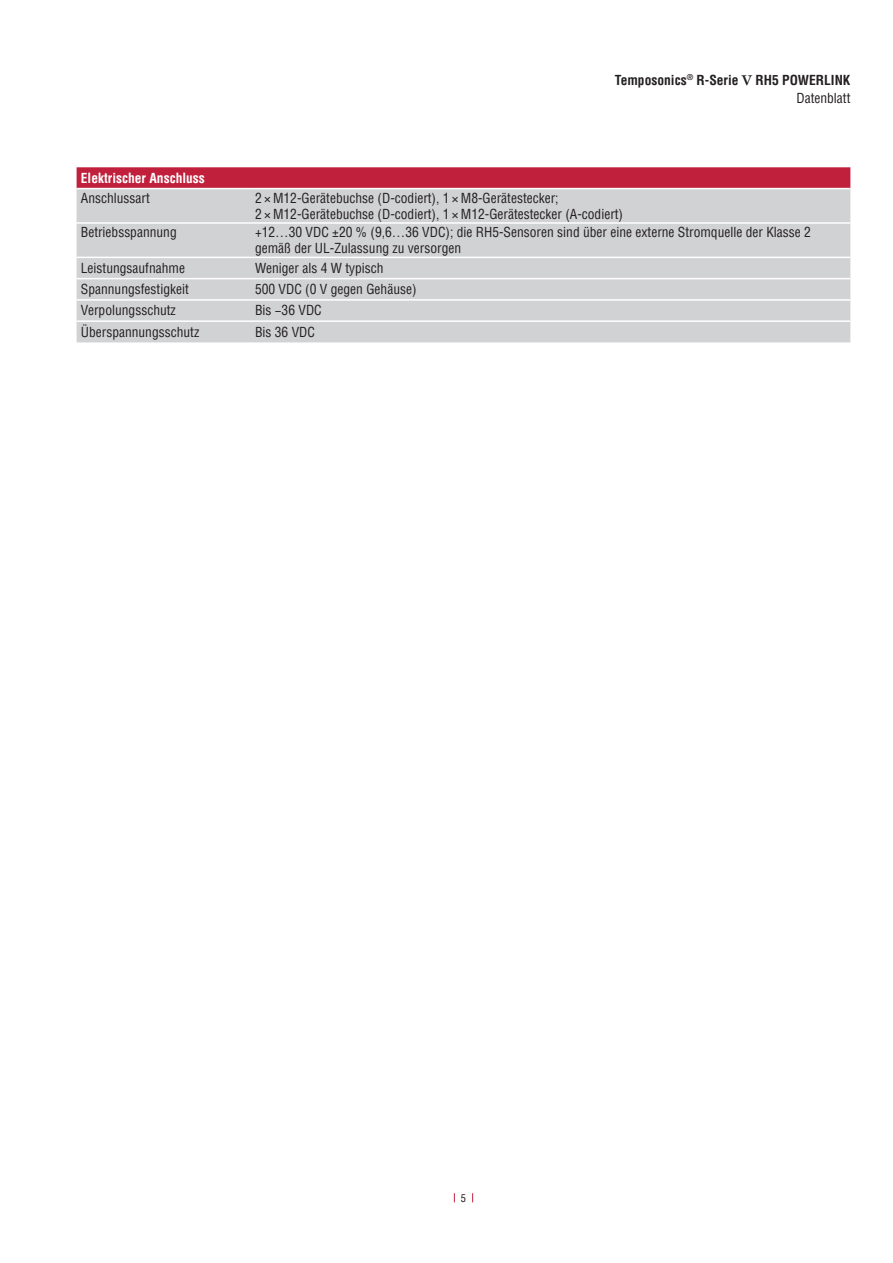
<style>
.page{position:relative;width:893px;height:1263px;background:#fff}
.page>*{position:absolute;margin:0;border:0;box-sizing:border-box;transform-origin:0 0}
.Contious_Text_w_o_alignment{font:condensed 13.5px/16.2px "Helvetica LT Pro";color:#231f20}
.t1{font:700 condensed 13.5px/18px "Helvetica LT Pro";color:#231f20;text-align:right}
.Topic_w_o_Alignment{font:700 condensed 13.5px "Helvetica LT Pro";color:#fff}
.t2{font:condensed 10.5px "Helvetica LT Pro";color:#231f20}
.s1{font-family:"Century Schoolbook";font-stretch:normal}
.s2{font-weight:400}
</style>
<div class="page">
<svg style="left:77px;top:167px;width:773px;height:21px;background:#c1253f"></svg>
<div style="left:77px;top:189px;width:773px;height:153px;background:#d1d2d4"></div>
<hr style="left:77px;top:222px;width:178px;height:2px;background:#fff">
<hr style="left:255px;top:222px;width:595px;height:2px;background:#fff">
<hr style="left:77px;top:257px;width:178px;height:1px;background:#fff">
<hr style="left:255px;top:257px;width:595px;height:1px;background:#fff">
<hr style="left:77px;top:278px;width:178px;height:1px;background:#fff">
<hr style="left:255px;top:278px;width:595px;height:1px;background:#fff">
<hr style="left:77px;top:299px;width:178px;height:2px;background:#fff">
<hr style="left:255px;top:299px;width:595px;height:2px;background:#fff">
<hr style="left:77px;top:320px;width:178px;height:2px;background:#fff">
<hr style="left:255px;top:320px;width:595px;height:2px;background:#fff">
<p class="t1" style="left:615px;top:71px;width:237px">Temposonics<sup>®</sup> R-Serie <span class="s1">V</span> RH5 POWERLINK<br><span class="s2">Datenblatt</span></p>
<p class="Topic_w_o_Alignment" style="left:81px;top:169px;width:126px">Elektrischer Anschluss</p>
<p class="Contious_Text_w_o_alignment" style="left:81px;top:189px;width:70px">Anschlussart</p>
<p class="Contious_Text_w_o_alignment" style="left:255px;top:189px;width:305px">2 × M12-Gerätebuchse (D-codiert), 1 × M8-Gerätestecker;</p>
<p class="Contious_Text_w_o_alignment" style="left:255px;top:206px;width:370px">2 × M12-Gerätebuchse (D-codiert), 1 × M12-Gerätestecker (A-codiert)</p>
<p class="Contious_Text_w_o_alignment" style="left:81px;top:224px;width:97px">Betriebsspannung</p>
<p class="Contious_Text_w_o_alignment" style="left:255px;top:224px;width:558px">+12…30 VDC ±20 % (9,6…36 VDC); die RH5-Sensoren sind über eine externe Stromquelle der Klasse 2 gemäß der UL-Zulassung zu versorgen</p>
<p class="Contious_Text_w_o_alignment" style="left:81px;top:260px;width:106px">Leistungsaufnahme</p>
<p class="Contious_Text_w_o_alignment" style="left:255px;top:260px;width:130px">Weniger als 4 W typisch</p>
<p class="Contious_Text_w_o_alignment" style="left:81px;top:281px;width:109px">Spannungsfestigkeit</p>
<p class="Contious_Text_w_o_alignment" style="left:255px;top:281px;width:163px">500 VDC (0 V gegen Gehäuse)</p>
<p class="Contious_Text_w_o_alignment" style="left:81px;top:302px;width:96px">Verpolungsschutz</p>
<p class="Contious_Text_w_o_alignment" style="left:255px;top:302px;width:68px">Bis −36 VDC</p>
<p class="Contious_Text_w_o_alignment" style="left:81px;top:324px;width:120px">Überspannungsschutz</p>
<p class="Contious_Text_w_o_alignment" style="left:255px;top:324px;width:62px">Bis 36 VDC</p>
<p class="t2" style="left:461px;top:1191px;width:7px">5</p>
</div>
